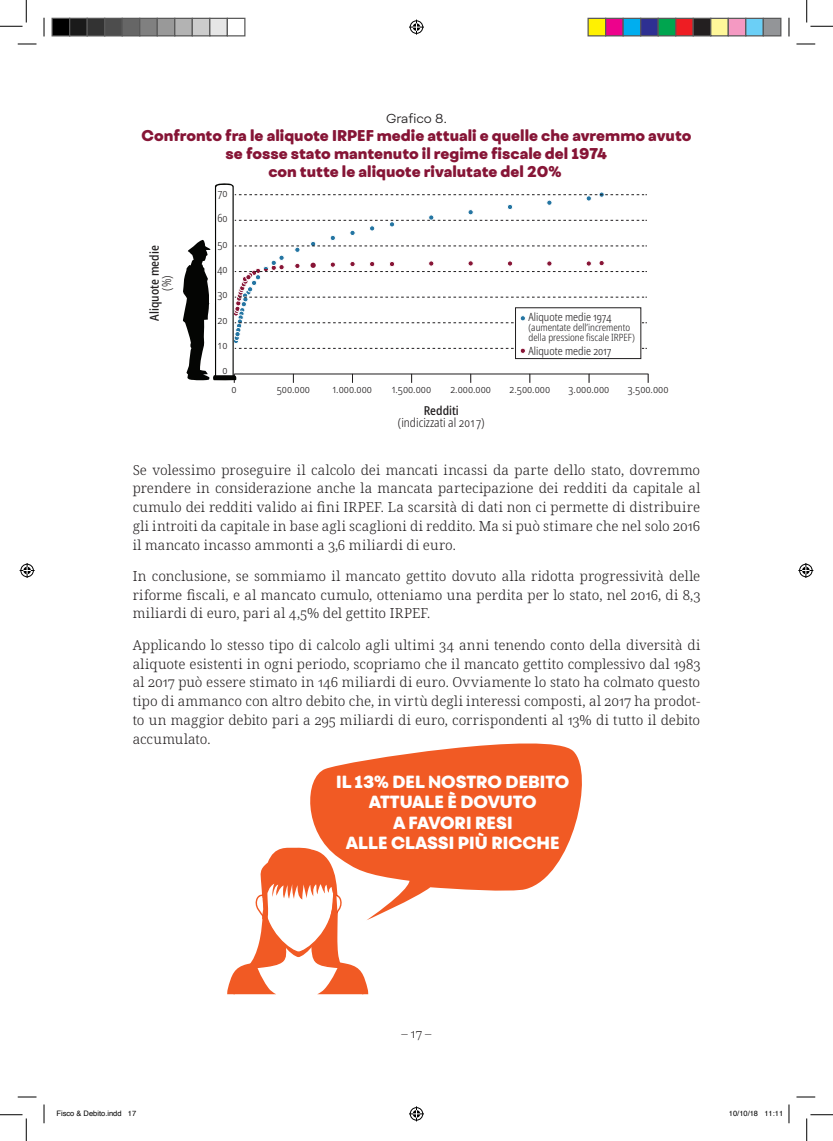
<style>
.page{position:relative;width:833px;height:1141px;background:#fff}
.page>*{position:absolute;margin:0;border:0;box-sizing:border-box;transform-origin:0 0}
.t1{font:800 16.88px/20.2px "Fibra One";color:#fff;text-align:center}
.t2{font:800 15px/18px "Fibra One";color:#861536;text-align:center}
.t3{font:300 13.75px/18.8px "Noto Serif";letter-spacing:.01em;color:#231f20;text-align:justify}
.t4{font:300 condensed 12.5px "Noto Sans";color:#201d1e}
.t5{font:500 condensed 12.5px "Noto Sans";color:#201d1e}
.t6{font:300 12.5px "Fibra One";letter-spacing:-.005em;color:#201d1e}
.t7{font:300 12.5px "Noto Serif";color:#231f20}
.t8{font:300 condensed 11.25px "Noto Sans";color:#201d1e}
.t9{font:300 condensed 10px/10px "Noto Sans";color:#201d1e}
.t10{font:7.5px "Helvetica";color:#000}
</style>
<div class="page">
<svg style="left:183px;top:183px;width:465px;height:200px"></svg>
<div style="left:209px;top:291px;width:6px;height:12px;background:#fff"></div>
<svg style="left:227px;top:847px;width:141px;height:146px"></svg>
<svg style="left:310px;top:743px;width:271px;height:177px;fill:#f15a24"></svg>
<svg style="left:18px;top:43px;width:18px;height:2px"></svg>
<svg style="left:796px;top:43px;width:18px;height:2px"></svg>
<svg style="left:18px;top:1096px;width:18px;height:1px"></svg>
<svg style="left:796px;top:1096px;width:18px;height:1px"></svg>
<svg style="left:43px;top:18px;width:2px;height:18px"></svg>
<svg style="left:43px;top:1104px;width:2px;height:19px"></svg>
<svg style="left:788px;top:18px;width:1px;height:18px"></svg>
<svg style="left:788px;top:1104px;width:1px;height:19px"></svg>
<svg style="left:0;top:0;width:27px;height:27px"></svg>
<svg style="left:0;top:1114px;width:27px;height:26px"></svg>
<svg style="left:806px;top:0;width:26px;height:27px"></svg>
<svg style="left:806px;top:1114px;width:26px;height:26px"></svg>
<svg style="left:409px;top:20px;width:15px;height:15px"></svg>
<svg style="left:409px;top:1106px;width:15px;height:15px"></svg>
<svg style="left:20px;top:563px;width:15px;height:15px"></svg>
<svg style="left:798px;top:563px;width:14px;height:15px"></svg>
<div style="left:52px;top:18px;width:18px;height:18px;background:#000"></div>
<div style="left:51px;top:18px;width:19px;height:18px;border:1px solid #595959"></div>
<div style="left:70px;top:18px;width:17px;height:18px;background:#1a1a1a"></div>
<div style="left:69px;top:18px;width:19px;height:18px;border:1px solid #595959"></div>
<div style="left:87px;top:18px;width:18px;height:18px;background:#333"></div>
<div style="left:86px;top:18px;width:19px;height:18px;border:1px solid #595959"></div>
<div style="left:105px;top:18px;width:17px;height:18px;background:#4d4d4d"></div>
<div style="left:104px;top:18px;width:19px;height:18px;border:1px solid #595959"></div>
<div style="left:122px;top:18px;width:18px;height:18px;background:#666"></div>
<div style="left:121px;top:18px;width:19px;height:18px;border:1px solid #595959"></div>
<div style="left:140px;top:18px;width:17px;height:18px;background:#808080"></div>
<div style="left:139px;top:18px;width:19px;height:18px;border:1px solid #595959"></div>
<div style="left:157px;top:18px;width:18px;height:18px;background:#999"></div>
<div style="left:156px;top:18px;width:19px;height:18px;border:1px solid #595959"></div>
<div style="left:175px;top:18px;width:17px;height:18px;background:#b3b3b3"></div>
<div style="left:174px;top:18px;width:19px;height:18px;border:1px solid #595959"></div>
<div style="left:192px;top:18px;width:18px;height:18px;background:#ccc"></div>
<div style="left:191px;top:18px;width:19px;height:18px;border:1px solid #595959"></div>
<div style="left:210px;top:18px;width:17px;height:18px;background:#e6e6e6"></div>
<div style="left:209px;top:18px;width:19px;height:18px;border:1px solid #595959"></div>
<div style="left:226px;top:18px;width:19px;height:18px;border:1px solid #595959"></div>
<div style="left:587px;top:18px;width:18px;height:18px;background:#fff101"></div>
<div style="left:587px;top:18px;width:19px;height:18px;border:1px solid #595959"></div>
<div style="left:605px;top:18px;width:17px;height:18px;background:#ed028c"></div>
<div style="left:604px;top:18px;width:19px;height:18px;border:1px solid #595959"></div>
<div style="left:622px;top:18px;width:18px;height:18px;background:#00aeef"></div>
<div style="left:622px;top:18px;width:19px;height:18px;border:1px solid #595959"></div>
<div style="left:640px;top:18px;width:17px;height:18px;background:#2e3092"></div>
<div style="left:639px;top:18px;width:19px;height:18px;border:1px solid #595959"></div>
<div style="left:657px;top:18px;width:18px;height:18px;background:#00a54f"></div>
<div style="left:657px;top:18px;width:19px;height:18px;border:1px solid #595959"></div>
<div style="left:675px;top:18px;width:17px;height:18px;background:#ee1d23"></div>
<div style="left:674px;top:18px;width:19px;height:18px;border:1px solid #595959"></div>
<div style="left:692px;top:18px;width:18px;height:18px;background:#231f20"></div>
<div style="left:692px;top:18px;width:19px;height:18px;border:1px solid #595959"></div>
<div style="left:710px;top:18px;width:17px;height:18px;background:#fff79a"></div>
<div style="left:709px;top:18px;width:19px;height:18px;border:1px solid #595959"></div>
<div style="left:727px;top:18px;width:18px;height:18px;background:#f499c2"></div>
<div style="left:727px;top:18px;width:19px;height:18px;border:1px solid #595959"></div>
<div style="left:745px;top:18px;width:17px;height:18px;background:#6bcff6"></div>
<div style="left:744px;top:18px;width:19px;height:18px;border:1px solid #595959"></div>
<div style="left:762px;top:18px;width:18px;height:18px;background:#939598"></div>
<div style="left:762px;top:18px;width:19px;height:18px;border:1px solid #595959"></div>
<p class="t6" style="left:386px;top:111px;width:62px">Grafico 8.</p>
<p class="t2" style="left:141px;top:127px;width:551px">Confronto fra le aliquote IRPEF medie attuali e quelle che avremmo avuto se fosse stato mantenuto il regime fiscale del 1974<br>con tutte le aliquote rivalutate del 20%</p>
<p class="t5" style="left:145px;top:320px;width:76px;rotate:-90deg">Aliquote medie</p>
<p class="t4" style="left:158px;top:291px;width:17px;rotate:-90deg">(%)</p>
<p class="t8" style="left:217px;top:185px;width:12px">70</p>
<p class="t8" style="left:217px;top:210px;width:12px">60</p>
<p class="t8" style="left:217px;top:236px;width:12px">50</p>
<p class="t8" style="left:217px;top:261px;width:12px">40</p>
<p class="t8" style="left:217px;top:286px;width:12px">30</p>
<p class="t8" style="left:217px;top:311px;width:12px">20</p>
<p class="t8" style="left:217px;top:337px;width:12px">10</p>
<p class="t8" style="left:222px;top:362px;width:7px">0</p>
<p class="t8" style="left:528px;top:309px;width:85px">Aliquote medie 1974</p>
<p class="t9" style="left:528px;top:323px;width:108px">(aumentate dell’incremento della pressione fiscale IRPEF)</p>
<p class="t8" style="left:528px;top:343px;width:84px">Aliquote medie 2017</p>
<p class="t8" style="left:231px;top:381px;width:7px">0</p>
<p class="t8" style="left:276px;top:381px;width:35px">500.000</p>
<p class="t8" style="left:333px;top:381px;width:41px">1.000.000</p>
<p class="t8" style="left:392px;top:381px;width:41px">1.500.000</p>
<p class="t8" style="left:450px;top:381px;width:42px">2.000.000</p>
<p class="t8" style="left:509px;top:381px;width:42px">2.500.000</p>
<p class="t8" style="left:568px;top:381px;width:42px">3.000.000</p>
<p class="t8" style="left:627px;top:381px;width:42px">3.500.000</p>
<p class="t5" style="left:423px;top:401px;width:37px">Redditi</p>
<p class="t4" style="left:397px;top:414px;width:88px">(indicizzati al 2017)</p>
<p class="t3" style="left:133px;top:460px;width:568px">Se volessimo proseguire il calcolo dei mancati incassi da parte dello stato, dovremmo prendere in considerazione anche la mancata partecipazione dei redditi da capitale al cumulo dei redditi valido ai fini IRPEF. La scarsità di dati non ci permette di distribuire gli introiti da capitale in base agli scaglioni di reddito. Ma si può stimare che nel solo 2016 il mancato incasso ammonti a 3,6 miliardi di euro.</p>
<p class="t3" style="left:133px;top:567px;width:568px">In conclusione, se sommiamo il mancato gettito dovuto alla ridotta progressività delle riforme fiscali, e al mancato cumulo, otteniamo una perdita per lo stato, nel 2016, di 8,3 miliardi di euro, pari al 4,5% del gettito IRPEF.</p>
<p class="t3" style="left:133px;top:636px;width:568px">Applicando lo stesso tipo di calcolo agli ultimi 34 anni tenendo conto della diversità di aliquote esistenti in ogni periodo, scopriamo che il mancato gettito complessivo dal 1983 al 2017 può essere stimato in 146 miliardi di euro. Ovviamente lo stato ha colmato questo tipo di ammanco con altro debito che, in virtù degli interessi composti, al 2017 ha prodot&shy;to un maggior debito pari a 295 miliardi di euro, corrispondenti al 13% di tutto il debito accumulato.</p>
<p class="t1" style="left:336px;top:771px;width:235px">IL 13% DEL NOSTRO DEBITO<br>ATTUALE È DOVUTO<br>A FAVORI RESI<br>ALLE CLASSI PIÙ RICCHE</p>
<p class="t7" style="left:401px;top:1024px;width:32px">– 17 –</p>
<p class="t10" style="left:56px;top:1107px;width:81px">Fisco &amp; Debito.indd 17</p>
<p class="t10" style="left:728px;top:1107px;width:56px">10/10/18 11:11</p>
</div>
